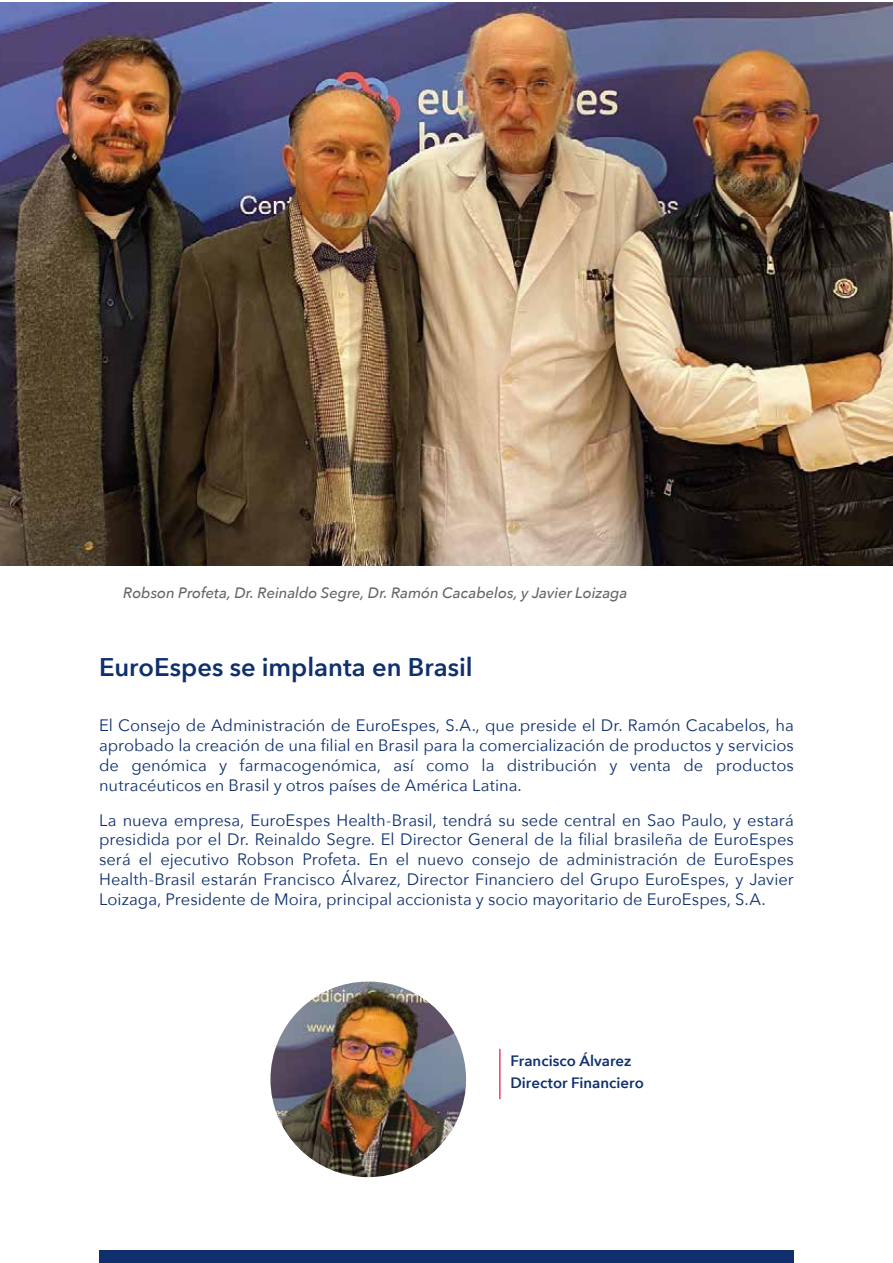
<style>
.page{position:relative;width:893px;height:1263px;background:#fff}
.page>*{position:absolute;margin:0;border:0;box-sizing:border-box;transform-origin:0 0}
.t1{font:600 25.5px "Avenir Next";color:#0f306d}
.t2{font:16.5px/19.8px "Avenir Next";color:#0f306d;text-align:justify}
.t3{font:italic 500 15px "Avenir Next";letter-spacing:-.005em;color:#666665}
.t4{font:600 15px/22.5px "Avenir Next";color:#0f306d}
</style>
<div class="page">
<img style="left:0;top:2px;width:893px;height:563px">
<div style="left:99px;top:1250px;width:695px;height:13px;background:#0f306d"></div>
<img style="left:270px;top:981px;width:196px;height:196px;border-radius:98px">
<hr style="left:499px;top:1049px;width:2px;height:50px;background:#e94367">
<p class="t3" style="left:123px;top:580px;width:506px">Robson Profeta, Dr. Reinaldo Segre, Dr. Ramón Cacabelos, y Javier Loizaga</p>
<h1 class="t1" style="left:99px;top:645px;width:375px">EuroEspes se implanta en Brasil</h1>
<p class="t2" style="left:99px;top:715px;width:696px">El Consejo de Administración de EuroEspes, S.A., que preside el Dr. Ramón Cacabelos, ha aprobado la creación de una filial en Brasil para la comercialización de productos y servicios de genómica y farmacogenómica, así como la distribución y venta de productos nutracéuticos en Brasil y otros países de América Latina.</p>
<p class="t2" style="left:99px;top:809px;width:696px">La nueva empresa, EuroEspes Health-Brasil, tendrá su sede central en Sao Paulo, y estará presidida por el Dr. Reinaldo Segre. El Director General de la filial brasileña de EuroEspes será el ejecutivo Robson Profeta. En el nuevo consejo de administración de EuroEspes Health-Brasil estarán Francisco Álvarez, Director Financiero del Grupo EuroEspes, y Javier Loizaga, Presidente de Moira, principal accionista y socio mayoritario de EuroEspes, S.A.</p>
<p class="t4" style="left:510px;top:1049px;width:135px">Francisco Álvarez<br>Director Financiero</p>
</div>
